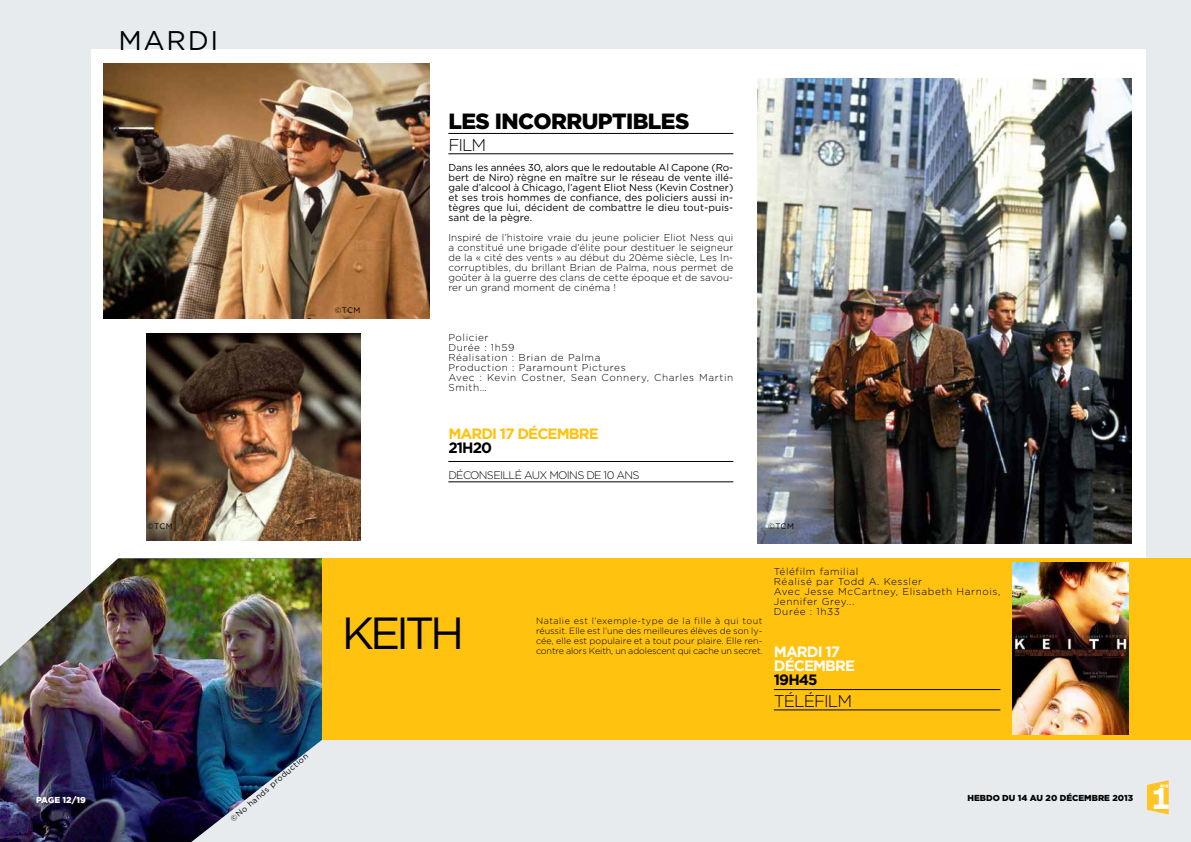
<style>
.page{position:relative;width:1191px;height:842px;background:#e7ebee}
.page>*{position:absolute;margin:0;border:0;box-sizing:border-box;transform-origin:0 0}
.t1{font:45px "Gotham";color:#000}
.t2{font:27px "Gotham";color:#000}
.t3{font:900 22px "Gotham";letter-spacing:-.025em;color:#000}
.t4{font:300 17px "Gotham";letter-spacing:-.06em;color:#000}
.t5{font:700 15px "Gotham";letter-spacing:-.06em;color:#ffc20e}
.t6{font:700 15px/14px "Gotham";letter-spacing:-.06em;color:#fff}
.t7{font:700 15px "Gotham";letter-spacing:-.06em;color:#000}
.t8{font:300 11px "Gotham";letter-spacing:-.06em;color:#000}
.t9{font:300 10px/10px "Gotham";letter-spacing:.05em;color:#000}
.t10{font:10px/10px "Gotham";letter-spacing:.01em;color:#000;text-align:justify}
.t11{font:300 9px/10px "Gotham";letter-spacing:-.01em;color:#000;text-align:justify}
.t12{font:900 8.7px "Gotham";color:#000}
.t13{font:900 8.7px "Gotham";color:#fff}
.t14{font:8px "Gotham";letter-spacing:.035em;color:#000}
</style>
<div class="page">
<div style="left:91px;top:50px;width:1054px;height:674px;background:#fff"></div>
<img style="left:0;top:559px;width:323px;height:283px">
<img style="left:757px;top:79px;width:374px;height:465px">
<hr style="left:448px;top:133px;width:285px;height:1px;background:#000">
<hr style="left:448px;top:154px;width:285px;height:1px;background:#000">
<hr style="left:448px;top:461px;width:285px;height:1px;background:#000">
<hr style="left:448px;top:482px;width:285px;height:1px;background:#000">
<img style="left:147px;top:334px;width:213px;height:206px">
<img style="left:103px;top:64px;width:326px;height:255px">
<div style="left:323px;top:558px;width:868px;height:181px;background:#ffc20e"></div>
<svg style="left:1147px;top:780px;width:21px;height:34px"></svg>
<hr style="left:774px;top:689px;width:226px;height:1px;background:#000">
<hr style="left:774px;top:710px;width:226px;height:1px;background:#000">
<img style="left:1012px;top:562px;width:116px;height:173px">
<h2 class="t2" style="left:118px;top:23px;width:23px">mard</h2>
<h2 class="t2" style="left:210px;top:23px;width:9px">i</h2>
<p class="t14" style="left:147px;top:521px;width:27px">©TCM</p>
<p class="t14" style="left:335px;top:305px;width:27px">©TCM</p>
<h3 class="t3" style="left:448px;top:106px;width:242px">LES INCORRUPTI BLES</h3>
<h3 class="t4" style="left:448px;top:134px;width:40px">film</h3>
<p class="t10" style="left:448px;top:162px;width:286px">Dans les années 30, alors que le redoutable Al Capone (Ro&shy;bert de Niro) règne en maître sur le réseau de vente illé&shy;gale d’alcool à Chicago, l’agent Eliot Ness (Kevin Costner) et ses trois hommes de confiance, des policiers aussi in&shy;tègres que lui, décident de combattre le dieu tout-puis&shy;sant de la pègre.</p>
<p class="t9" style="left:448px;top:232px;width:286px;text-align:justify">I nspiré de l’histoire vraie du jeune policier Eliot Ness qui a constitué une brigade d’élite pour destituer le seigneur de la « cité des vents » au début du 20ème siècle, Les I n&shy;corruptibles, du brillant Brian de Palma, nous permet de goûter à la guerre des clans de cette époque et de savou&shy;rer un grand moment de cinéma !</p>
<p class="t9" style="left:448px;top:332px;width:286px">Policier<br>Durée : 1h59<br>Réalisation : Brian de Palma<br>Production : Paramount Pictures<br>Avec : Kevin Costner, Sean Connery, Charles Martin<br>Smith…</p>
<h3 class="t5" style="left:448px;top:423px;width:152px">MARDI 17 DÉCEMBRE</h3>
<h3 class="t7" style="left:448px;top:437px;width:45px">21H20</h3>
<p class="t8" style="left:448px;top:468px;width:191px">déconseillé aux moins de 10 ans</p>
<p class="t14" style="left:768px;top:521px;width:27px">©TCM</p>
<h1 class="t1" style="left:342px;top:604px;width:91px">keith</h1>
<p class="t11" style="left:536px;top:616px;width:228px">Natalie est l’exemple-type de la fille à qui tout réussit. Elle est l’une des meilleures élèves de son ly&shy;cée, elle est populaire et a tout pour plaire. Elle ren&shy;contre alors Keith, un adolescent qui cache un secret.</p>
<p class="t9" style="left:774px;top:566px;width:228px">Téléfilm familial<br>Réalisé par Todd A. Kessler<br>Avec Jesse M cCartney, E lisabeth Harnois,<br>Jennifer G rey...<br>Durée : 1h33</p>
<h3 class="t6" style="left:774px;top:644px;width:83px">MARDI 17<br>DÉCEMBRE</h3>
<h3 class="t7" style="left:774px;top:669px;width:45px">19H45</h3>
<h3 class="t4" style="left:774px;top:690px;width:80px">Téléfilm</h3>
<p class="t14" style="left:228px;top:816px;width:101px;rotate:-41deg">©No hands production</p>
<p class="t13" style="left:36px;top:794px;width:51px">PAGE 12/19</p>
<p class="t12" style="left:967px;top:792px;width:8px">HEBDO</p>
<p class="t12" style="left:1002px;top:792px;width:132px">DU 14 AU 20 DÉCEMBRE 2013</p>
</div>
